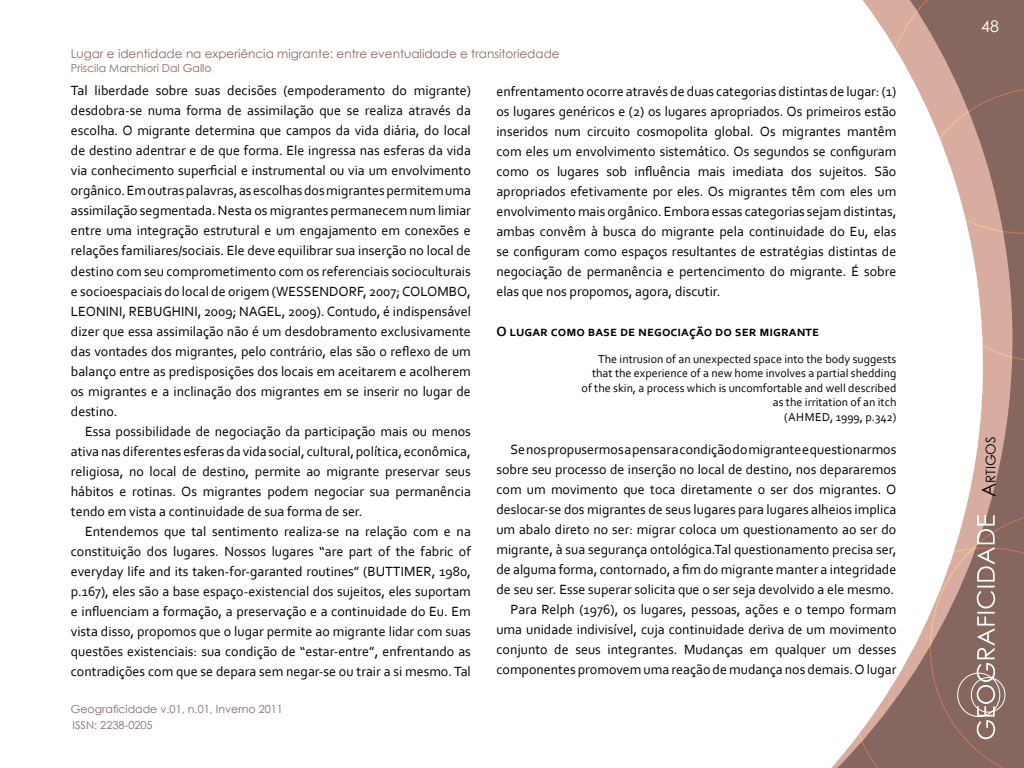
<style>
.page{position:relative;width:1024px;height:768px;background:#fff}
.page>*{position:absolute;margin:0;border:0;box-sizing:border-box;transform-origin:0 0}
.t1{font:16px "Century Gothic";color:#fff}
.t2{font:14px/20px "Corbel";color:#000;text-align:justify}
.t3{font:700 14px "Corbel";color:#000}
.t4{font:13.3px "Century Gothic";color:#000}
.t5{font:12px "Corbel";color:#000}
.t6{font:12px "Century Gothic";color:#88695d}
.t7{font:11px "Century Gothic";color:#876961}
.t8{font:11px "Century Gothic";color:#88695d}
.s1{font-size:19px}
</style>
<div class="page">
<svg style="left:1012px;top:0;width:12px;height:87px"></svg>
<div style="left:1012px;top:87px;width:12px;height:275px;background:#86675f"></div>
<div style="left:1012px;top:510px;width:12px;height:258px;background:#86675f"></div>
<svg style="left:831px;top:0;width:181px;height:768px"></svg>
<p class="t6" style="left:71px;top:46px;width:490px">Lugar e identidade na experiência migrante: entre eventualidade e transitoriedade</p>
<p class="t8" style="left:71px;top:60px;width:142px">Priscila Marchiori Dal Gallo</p>
<p class="t2" style="left:71px;top:80px;width:402px">Tal liberdade sobre suas decisões (empoderamento do migrante) desdobra-se numa forma de assimilação que se realiza através da escolha. O migrante determina que campos da vida diária, do local de destino adentrar e de que forma. Ele ingressa nas esferas da vida via conhecimento superficial e instrumental ou via um envolvimento orgânico. Em outras palavras, as escolhas dos migrantes permitem uma assimilação segmentada. Nesta os migrantes permanecem num limiar entre uma integração estrutural e um engajamento em conexões e relações familiares/sociais. Ele deve equilibrar sua inserção no local de destino com seu comprometimento com os referenciais socioculturais e socioespaciais do local de origem (WESSENDORF, 2007; COLOMBO, LEONINI, REBUGHINI, 2009; NAGEL, 2009). Contudo, é indispensável dizer que essa assimilação não é um desdobramento exclusivamente das vontades dos migrantes, pelo contrário, elas são o reflexo de um balanço entre as predisposições dos locais em aceitarem e acolherem os migrantes e a inclinação dos migrantes em se inserir no lugar de destino.</p>
<p class="t2" style="left:71px;top:421px;width:402px;text-indent:14px">Essa possibilidade de negociação da participação mais ou menos ativa nas diferentes esferas da vida social, cultural, política, econômica, religiosa, no local de destino, permite ao migrante preservar seus hábitos e rotinas. Os migrantes podem negociar sua permanência tendo em vista a continuidade de sua forma de ser.</p>
<p class="t2" style="left:71px;top:521px;width:402px;text-indent:14px">Entendemos que tal sentimento realiza-se na relação com e na constituição dos lugares. Nossos lugares “are part of the fabric of everyday life and its taken-for-garanted routines” (BUTTIMER, 1980, p.167), eles são a base espaço-existencial dos sujeitos, eles suportam e influenciam a formação, a preservação e a continuidade do Eu. Em vista disso, propomos que o lugar permite ao migrante lidar com suas questões existenciais: sua condição de “estar-entre”, enfrentando as contradições com que se depara sem negar-se ou trair a si mesmo. Tal</p>
<p class="t7" style="left:71px;top:701px;width:214px">Geograficidade v.01, n.01, Inverno 2011</p>
<p class="t7" style="left:73px;top:717px;width:82px">ISSN: 2238-0205</p>
<p class="t2" style="left:496px;top:81px;width:402px">enfrentamento ocorre através de duas categorias distintas de lugar: (1) os lugares genéricos e (2) os lugares apropriados. Os primeiros estão inseridos num circuito cosmopolita global. Os migrantes mantêm com eles um envolvimento sistemático. Os segundos se configuram como os lugares sob influência mais imediata dos sujeitos. São apropriados efetivamente por eles. Os migrantes têm com eles um envolvimento mais orgânico. Embora essas categorias sejam distintas, ambas convêm à busca do migrante pela continuidade do Eu, elas se configuram como espaços resultantes de estratégias distintas de negociação de permanência e pertencimento do migrante. É sobre elas que nos propomos, agora, discutir.</p>
<p class="t3" style="left:496px;top:322px;width:324px">O lugar como base de negociação do ser migrante</p>
<p class="t5" style="left:598px;top:352px;width:300px">The intrusion of an unexpected space into the body suggests</p>
<p class="t5" style="left:592px;top:366px;width:306px">that the experience of a new home involves a partial shedding</p>
<p class="t5" style="left:582px;top:380px;width:316px">of the skin, a process which is uncomfortable and well described</p>
<p class="t5" style="left:773px;top:395px;width:125px">as the irritation of an itch</p>
<p class="t5" style="left:784px;top:409px;width:21px">(Ahmed</p>
<p class="t5" style="left:830px;top:409px;width:68px">, 1999, p.342)</p>
<p class="t2" style="left:496px;top:439px;width:402px;text-align:right">Se nos propusermos a pensar a condição do migrante e questionarmos sobre seu processo de inserção no local de destino, nos depararemos com um movimento que toca diretamente o ser dos migrantes. O deslocar-se dos migrantes de seus lugares para lugares alheios implica um abalo direto no ser: migrar coloca um questionamento ao ser do migrante, à sua segurança ontológica.Tal questionamento precisa ser, de alguma forma, contornado, a fim do migrante manter a integridade de seu ser. Esse superar solicita que o ser seja devolvido a ele mesmo.<br>Para Relph (1976), os lugares, pessoas, ações e o tempo formam uma unidade indivisível, cuja continuidade deriva de um movimento conjunto de seus integrantes. Mudanças em qualquer um desses componentes promovem uma reação de mudança nos demais. O lugar</p>
<p class="t1" style="left:981px;top:15px;width:19px">48</p>
<p class="t4" style="left:981px;top:497px;width:62px;rotate:-90deg"><span class="s1">A</span>rtigos</p>
</div>
